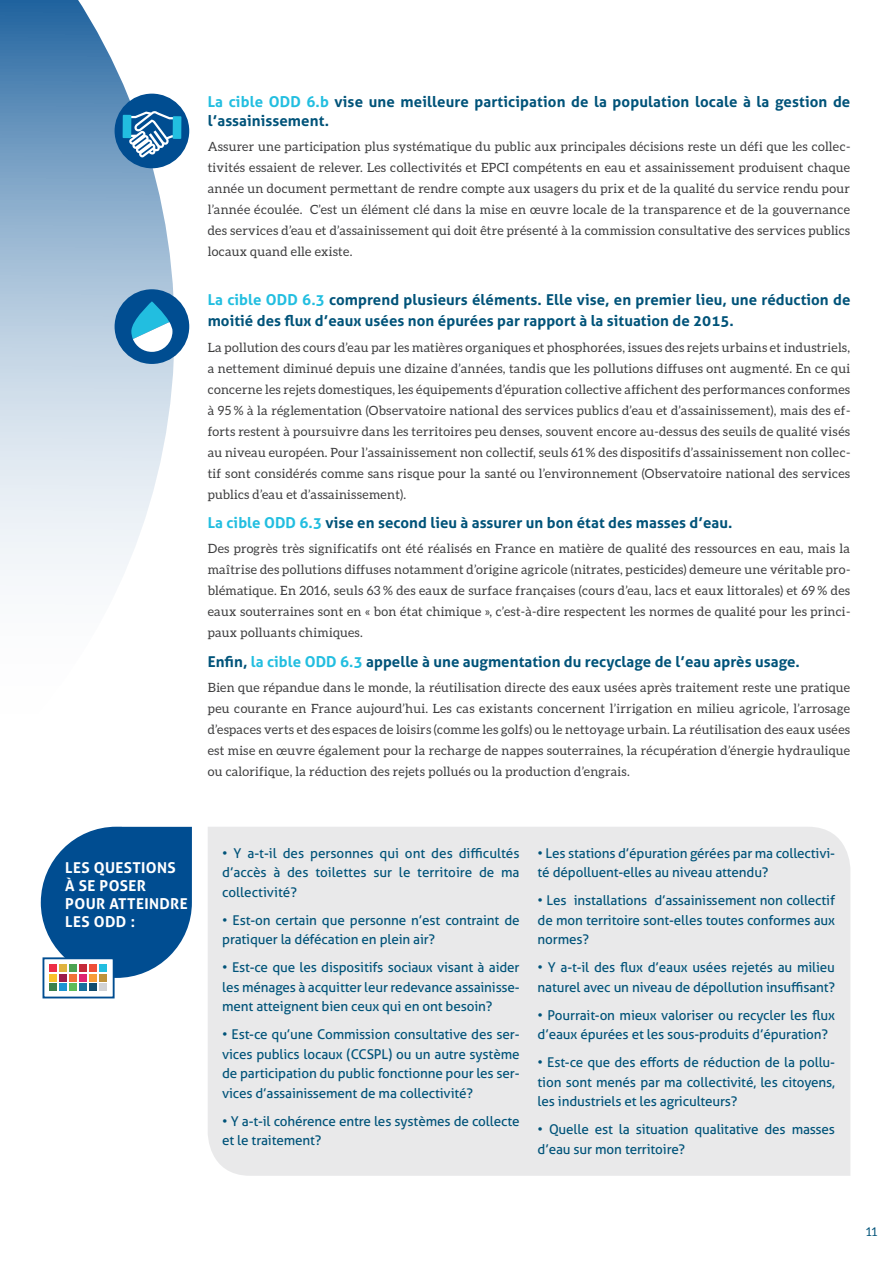
<style>
.page{position:relative;width:893px;height:1263px;background:#fff}
.page>*{position:absolute;margin:0;border:0;box-sizing:border-box;transform-origin:0 0}
.t1{font:700 15px/19.5px "Aller";letter-spacing:.005em;color:#005379}
.t2{font:700 15px/18px "Aller";letter-spacing:.025em;color:#fff}
.t3{font:13.5px/19.5px "Aller";letter-spacing:-.01em;color:#005379}
.t4{font:12.75px/21px "Aleo";letter-spacing:.02em;color:#3e3e3f;text-align:justify}
.t5{font:12px "Aleo";color:#005379}
.s1{color:#22bee0}
</style>
<div class="page">
<svg style="left:0;top:0;width:175px;height:577px"></svg>
<div style="left:115px;top:94px;width:74px;height:74px;background:#004d91;border-radius:50%"></div>
<svg style="left:123px;top:111px;width:58px;height:46px"></svg>
<svg style="left:41px;top:827px;width:151px;height:151px;background:#21649f"></svg>
<div style="left:208px;top:827px;width:642px;height:349px;background:#e9e9ea"></div>
<div style="left:115px;top:289px;width:74px;height:75px;background:#004d91;border-radius:50%"></div>
<svg style="left:131px;top:301px;width:41px;height:51px"></svg>
<div style="left:43px;top:957px;width:72px;height:41px;background:#fff;border:2px solid #004d91"></div>
<div style="left:50px;top:964px;width:7px;height:8px;background:#ee2d47"></div>
<div style="left:60px;top:964px;width:7px;height:8px;background:#e0b33f"></div>
<div style="left:69px;top:964px;width:8px;height:8px;background:#4ca352"></div>
<div style="left:79px;top:964px;width:8px;height:8px;background:#c52a3a"></div>
<div style="left:89px;top:964px;width:8px;height:8px;background:#ef4f38"></div>
<div style="left:99px;top:964px;width:8px;height:8px;background:#22bee0"></div>
<div style="left:50px;top:974px;width:7px;height:7px;background:#fac12b"></div>
<div style="left:60px;top:974px;width:7px;height:7px;background:#9c1c4a"></div>
<div style="left:69px;top:974px;width:8px;height:7px;background:#f37338"></div>
<div style="left:79px;top:974px;width:8px;height:7px;background:#df2572"></div>
<div style="left:89px;top:974px;width:8px;height:7px;background:#f89d38"></div>
<div style="left:99px;top:974px;width:8px;height:7px;background:#be923a"></div>
<div style="left:50px;top:984px;width:7px;height:7px;background:#3c814c"></div>
<div style="left:60px;top:984px;width:7px;height:7px;background:#1d95d3"></div>
<div style="left:69px;top:984px;width:8px;height:7px;background:#5dbc59"></div>
<div style="left:79px;top:984px;width:8px;height:7px;background:#176f9e"></div>
<div style="left:89px;top:984px;width:8px;height:7px;background:#124c6d"></div>
<div style="left:99px;top:984px;width:8px;height:7px;background:#d1d2d4"></div>
<p class="t1" style="left:208px;top:91px;width:644px"><span class="s1">La cible ODD 6.b</span> vise une meilleure participation de la population locale à la gestion de l’assainissement.</p>
<p class="t4" style="left:208px;top:136px;width:644px">Assurer une participation plus systématique du public aux principales décisions reste un défi que les collec&shy;tivités essaient de relever. Les collectivités et EPCI compétents en eau et assainissement produisent chaque année un document permettant de rendre compte aux usagers du prix et de la qualité du service rendu pour l’année écoulée. C’est un élément clé dans la mise en œuvre locale de la transparence et de la gouvernance des services d’eau et d’assainissement qui doit être présenté à la commission consultative des services publics locaux quand elle existe.</p>
<p class="t1" style="left:208px;top:289px;width:644px;line-height:21px"><span class="s1">La cible ODD 6.3</span> comprend plusieurs éléments. Elle vise, en premier lieu, une réduction de moitié des flux d’eaux usées non épurées par rapport à la situation de 2015.</p>
<p class="t4" style="left:208px;top:336px;width:644px">La pollution des cours d’eau par les matières organiques et phosphorées, issues des rejets urbains et industriels, a nettement diminué depuis une dizaine d’années, tandis que les pollutions diffuses ont augmenté. En ce qui concerne les rejets domestiques, les équipements d’épuration collective affichent des performances conformes à 95 % à la réglementation (Observatoire national des services publics d’eau et d’assainissement), mais des ef&shy;forts restent à poursuivre dans les territoires peu denses, souvent encore au-dessus des seuils de qualité visés au niveau européen. Pour l’assainissement non collectif, seuls 61 % des dispositifs d’assainissement non collec&shy;tif sont considérés comme sans risque pour la santé ou l’environnement (Observatoire national des services publics d’eau et d’assainissement).</p>
<p class="t1" style="left:208px;top:513px;width:526px"><span class="s1">La cible ODD 6.3</span> vise en second lieu à assurer un bon état des masses d’eau.</p>
<p class="t4" style="left:208px;top:538px;width:644px">Des progrès très significatifs ont été réalisés en France en matière de qualité des ressources en eau, mais la maîtrise des pollutions diffuses notamment d’origine agricole (nitrates, pesticides) demeure une véritable pro&shy;blématique. En 2016, seuls 63 % des eaux de surface françaises (cours d’eau, lacs et eaux littorales) et 69 % des eaux souterraines sont en « bon état chimique », c’est-à-dire respectent les normes de qualité pour les princi&shy;paux polluants chimiques.</p>
<p class="t1" style="left:208px;top:652px;width:594px">Enfin, <span class="s1">la cible ODD 6.3</span> appelle à une augmentation du recyclage de l’eau après usage.</p>
<p class="t4" style="left:208px;top:677px;width:644px">Bien que répandue dans le monde, la réutilisation directe des eaux usées après traitement reste une pratique peu courante en France aujourd’hui. Les cas existants concernent l’irrigation en milieu agricole, l’arrosage d’espaces verts et des espaces de loisirs (comme les golfs) ou le nettoyage urbain. La réutilisation des eaux usées est mise en œuvre également pour la recharge de nappes souterraines, la récupération d’énergie hydraulique ou calorifique, la réduction des rejets pollués ou la production d’engrais.</p>
<p class="t2" style="left:65px;top:858px;width:112px">LES QUESTIONS</p>
<p class="t2" style="left:65px;top:876px;width:124px">À SE POSER<br>POUR ATTEINDRE<br>LES ODD :</p>
<p class="t3" style="left:222px;top:843px;width:299px;text-align:justify">• Y a-t-il des personnes qui ont des difficultés d’accès à des toilettes sur le territoire de ma collectivité ?</p>
<p class="t3" style="left:222px;top:910px;width:299px">• Est-on certain que personne n’est contraint de pratiquer la défécation en plein air ?</p>
<p class="t3" style="left:222px;top:958px;width:299px;text-align:justify">• Est-ce que les dispositifs sociaux visant à aider les ménages à acquitter leur redevance assainisse&shy;ment atteignent bien ceux qui en ont besoin ?</p>
<p class="t3" style="left:222px;top:1025px;width:299px;text-align:justify">• Est-ce qu’une Commission consultative des ser&shy;vices publics locaux (CCSPL) ou un autre système de participation du public fonctionne pour les ser&shy;vices d’assainissement de ma collectivité ?</p>
<p class="t3" style="left:222px;top:1111px;width:299px">• Y a-t-il cohérence entre les systèmes de collecte et le traitement ?</p>
<p class="t3" style="left:538px;top:843px;width:299px">• Les stations d’épuration gérées par ma collectivi&shy;té dépolluent-elles au niveau attendu ?</p>
<p class="t3" style="left:538px;top:891px;width:299px;text-align:justify">• Les installations d’assainissement non collectif de mon territoire sont-elles toutes conformes aux normes ?</p>
<p class="t3" style="left:538px;top:958px;width:299px">• Y a-t-il des flux d’eaux usées rejetés au milieu naturel avec un niveau de dépollution insuffisant ?</p>
<p class="t3" style="left:538px;top:1005px;width:299px">• Pourrait-on mieux valoriser ou recycler les flux d’eaux épurées et les sous-produits d’épuration ?</p>
<p class="t3" style="left:538px;top:1053px;width:299px;text-align:justify">• Est-ce que des efforts de réduction de la pollu&shy;tion sont menés par ma collectivité, les citoyens, les industriels et les agriculteurs ?</p>
<p class="t3" style="left:538px;top:1120px;width:299px">• Quelle est la situation qualitative des masses d’eau sur mon territoire ?</p>
<p class="t5" style="left:866px;top:1225px;width:13px">11</p>
</div>
